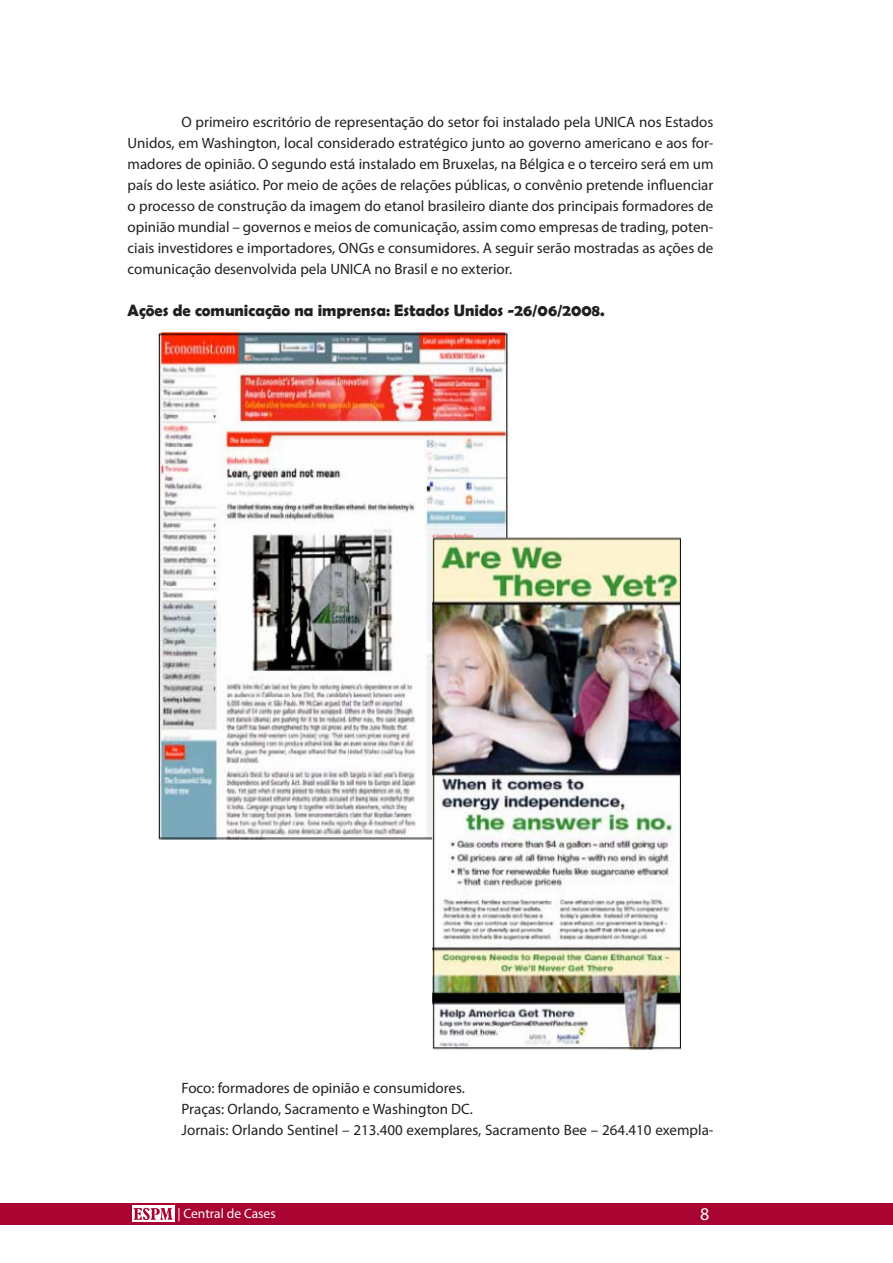
<style>
.page{position:relative;width:893px;height:1263px;background:#fff}
.page>*{position:absolute;margin:0;border:0;box-sizing:border-box;transform-origin:0 0}
.t1{font:18px "Myriad Pro";color:#fff}
.corpotexto{font:700 16.5px "Berlin Sans FB Demi";color:#231f20}
.corpotexto-2{font:15px/21px "Myriad Pro";color:#231f20;text-align:justify}
.t2{font:13.5px "Myriad Pro";color:#fff}
</style>
<div class="page">
<div style="left:0;top:1203px;width:893px;height:22px;background:#a90332"></div>
<div style="left:132px;top:1206px;width:42px;height:16px;background:#fff"></div>
<svg style="left:134px;top:1208px;width:38px;height:12px"></svg>
<img style="left:157px;top:331px;width:524px;height:719px">
<p class="corpotexto-2" style="left:128px;top:112px;width:587px;text-indent:54px">O primeiro escritório de representação do setor foi instalado pela UNICA nos Estados Unidos, em Washington, local considerado estratégico junto ao governo americano e aos for&shy;madores de opinião. O segundo está instalado em Bruxelas, na Bélgica e o terceiro será em um país do leste asiático. Por meio de ações de relações públicas, o convênio pretende influenciar o processo de construção da imagem do etanol brasileiro diante dos principais formadores de opinião mundial – governos e meios de comunicação, assim como empresas de trading, poten&shy;ciais investidores e importadores, ONGs e consumidores. A seguir serão mostradas as ações de comunicação desenvolvida pela UNICA no Brasil e no exterior.</p>
<p class="corpotexto" style="left:128px;top:301px;width:479px">Ações de comunicação na imprensa: Estados Unidos -26/06/2008.</p>
<p class="corpotexto-2" style="left:182px;top:1078px;width:285px">Foco: formadores de opinião e consumidores.</p>
<p class="corpotexto-2" style="left:182px;top:1099px;width:293px">Praças: Orlando, Sacramento e Washington DC.</p>
<p class="corpotexto-2" style="left:182px;top:1120px;width:533px">Jornais: Orlando Sentinel – 213.400 exemplares, Sacramento Bee – 264.410 exempla-</p>
<p class="t2" style="left:177px;top:1205px;width:100px">| Central de Cases</p>
<p class="t1" style="left:700px;top:1203px;width:11px">8</p>
</div>
